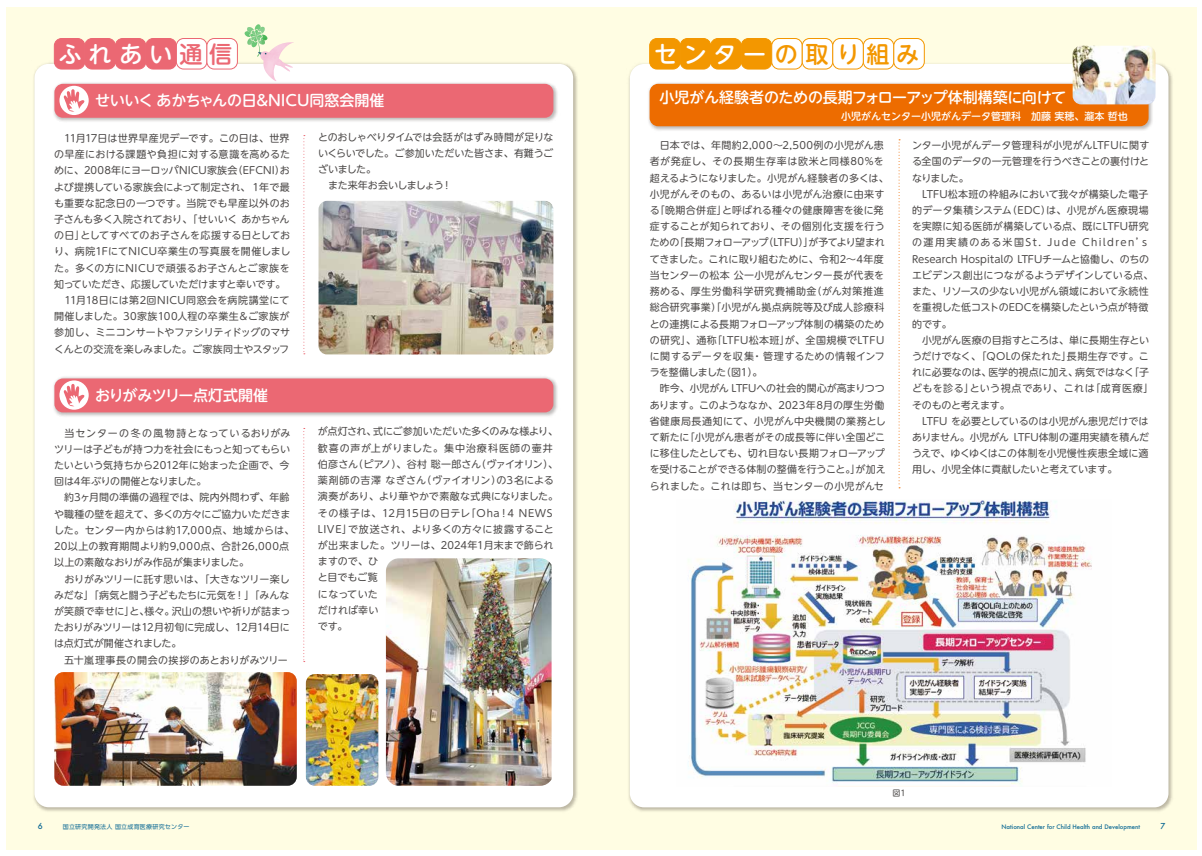
<style>
.page{position:relative;width:1202px;height:856px;background:#fff}
.page>*{position:absolute;margin:0;border:0;box-sizing:border-box;transform-origin:0 0}
.t1{font:500 23.1px "UD Shin M Go Pro";letter-spacing:.28em;color:#f39700}
.t2{font:500 23.1px "UD Shin M Go Pro";letter-spacing:.28em;color:#fff}
.t3{font:500 15px "UD Shin M Go Pro";letter-spacing:-.01em;color:#fff}
.t4{font:10px/16.2px "UD Shin M Go Pro";letter-spacing:.005em;color:#4c4948}
.t5{font:10px/16.2px "UD Shin M Go Pro";letter-spacing:-.02em;color:#4c4948}
.t6{font:500 10px "UD Shin M Go Pro";color:#fff}
.t7{font:10px "UD Shin M Go Pro";letter-spacing:.03em;color:#4c4948}
.t8{font:500 8px "Futura";color:#106b95}
.t9{font:8px "UD Shin M Go Pro";color:#4c4948}
.t10{font:500 6px "Futura";color:#106b95}
.t11{font:6px "UD Shin Go Pro";letter-spacing:.04em;color:#106b95}
.s1{color:#eb6873}
.s2{color:#fff}
</style>
<div class="page">
<div style="left:601px;top:7px;width:596px;height:842px;background:#fffde3"></div>
<div style="left:6px;top:7px;width:595px;height:842px;background:#fffde3"></div>
<img style="left:628px;top:60px;width:545px;height:752px">
<div style="left:630px;top:64px;width:538px;height:743px;background:#fff;border-radius:14px"></div>
<img style="left:34px;top:60px;width:544px;height:752px">
<div style="left:34px;top:64px;width:539px;height:742px;background:#fff;border-radius:14px"></div>
<div style="left:650px;top:38px;width:30px;height:31px;background:#f39700;border-radius:7px"></div>
<div style="left:649px;top:38px;width:31px;height:31px;border:1px solid #f39700;border-radius:7px"></div>
<div style="left:680px;top:38px;width:31px;height:31px;background:#f39700;border-radius:7px"></div>
<div style="left:680px;top:38px;width:31px;height:31px;border:1px solid #f39700;border-radius:7px"></div>
<div style="left:711px;top:38px;width:30px;height:31px;background:#f39700;border-radius:7px"></div>
<div style="left:710px;top:38px;width:32px;height:31px;border:1px solid #f39700;border-radius:7px"></div>
<div style="left:741px;top:38px;width:31px;height:31px;background:#f39700;border-radius:7px"></div>
<div style="left:741px;top:38px;width:31px;height:31px;border:1px solid #f39700;border-radius:7px"></div>
<div style="left:772px;top:38px;width:30px;height:31px;background:#fff;border-radius:7px"></div>
<div style="left:771px;top:38px;width:32px;height:31px;border:1px solid #f39700;border-radius:7px"></div>
<div style="left:863px;top:38px;width:31px;height:31px;background:#fff;border-radius:7px"></div>
<div style="left:863px;top:38px;width:31px;height:31px;border:1px solid #f39700;border-radius:7px"></div>
<div style="left:894px;top:38px;width:30px;height:31px;background:#fff;border-radius:7px"></div>
<div style="left:893px;top:38px;width:32px;height:31px;border:1px solid #f39700;border-radius:7px"></div>
<div style="left:802px;top:38px;width:31px;height:31px;background:#fff;border-radius:7px"></div>
<div style="left:802px;top:38px;width:31px;height:31px;border:1px solid #f39700;border-radius:7px"></div>
<div style="left:833px;top:38px;width:30px;height:31px;background:#fff;border-radius:7px"></div>
<div style="left:832px;top:38px;width:32px;height:31px;border:1px solid #f39700;border-radius:7px"></div>
<img style="left:648px;top:80px;width:505px;height:51px">
<div style="left:650px;top:84px;width:498px;height:42px;background:#ed6c00;border-radius:9px"></div>
<svg style="left:898px;top:139px;width:2px;height:349px"></svg>
<svg style="left:303px;top:135px;width:2px;height:219px"></svg>
<svg style="left:303px;top:428px;width:2px;height:233px"></svg>
<img style="left:53px;top:82px;width:505px;height:40px">
<div style="left:54px;top:84px;width:499px;height:34px;background:#eb6873;border-radius:9px"></div>
<img style="left:688px;top:500px;width:404px;height:286px">
<svg style="left:59px;top:86px;width:30px;height:29px"></svg>
<svg style="left:64px;top:89px;width:21px;height:22px"></svg>
<img style="left:53px;top:376px;width:505px;height:41px">
<div style="left:54px;top:378px;width:499px;height:34px;background:#eb6873;border-radius:9px"></div>
<svg style="left:59px;top:380px;width:30px;height:29px"></svg>
<svg style="left:64px;top:384px;width:21px;height:22px"></svg>
<div style="left:54px;top:38px;width:31px;height:31px;background:#eb6873;border-radius:7px"></div>
<div style="left:54px;top:38px;width:31px;height:31px;border:1px solid #eb6873;border-radius:7px"></div>
<div style="left:85px;top:38px;width:30px;height:31px;background:#eb6873;border-radius:7px"></div>
<div style="left:84px;top:38px;width:32px;height:31px;border:1px solid #eb6873;border-radius:7px"></div>
<div style="left:115px;top:38px;width:31px;height:31px;background:#eb6873;border-radius:7px"></div>
<div style="left:115px;top:38px;width:31px;height:31px;border:1px solid #eb6873;border-radius:7px"></div>
<div style="left:146px;top:38px;width:30px;height:31px;background:#eb6873;border-radius:7px"></div>
<div style="left:145px;top:38px;width:32px;height:31px;border:1px solid #eb6873;border-radius:7px"></div>
<div style="left:176px;top:38px;width:31px;height:31px;background:#fff;border-radius:7px"></div>
<div style="left:176px;top:38px;width:31px;height:31px;border:1px solid #eb6873;border-radius:7px"></div>
<div style="left:207px;top:38px;width:30px;height:31px;background:#fff;border-radius:7px"></div>
<div style="left:206px;top:38px;width:32px;height:31px;border:1px solid #eb6873;border-radius:7px"></div>
<svg style="left:244px;top:24px;width:50px;height:57px"></svg>
<img style="left:318px;top:201px;width:235px;height:153px">
<img style="left:1073px;top:46px;width:82px;height:58px">
<img style="left:386px;top:558px;width:166px;height:227px">
<img style="left:54px;top:672px;width:243px;height:113px">
<img style="left:306px;top:674px;width:72px;height:111px">
<h1 class="t2" style="left:59px;top:35px;width:175px">ふれあい<span class="s1">通信</span></h1>
<h1 class="t1" style="left:654px;top:35px;width:266px"><span class="s2">センター</span>の取り組み</h1>
<h2 class="t3" style="left:95px;top:88px;width:291px">せいいく あかちゃんの日＆NICU同窓会開催</h2>
<h2 class="t3" style="left:659px;top:85px;width:408px">小児がん経験者のための長期フォローアップ体制構築に向けて</h2>
<p class="t6" style="left:841px;top:108px;width:288px">小児がんセンター小児がんデータ管理科　加藤 実穂、瀧本 哲也</p>
<p class="t4" style="left:650px;top:137px;width:241px">　日本では、年間約2,000～2,500例の小児がん患者が発症し、その長期生存率は欧米と同様80%を超えるようになりました。小児がん経験者の多くは、小児がんそのもの、あるいは小児がん治療に由来する「晩期合併症」と呼ばれる種々の健康障害を後に発症することが知られており、その個別化支援を行うための「長期フォローアップ（LTFU）」が予てより望まれてきました。これに取り組むために、令和2～4年度当センターの松本 公一小児がんセンター長が代表を務める、厚生労働科学研究費補助金（がん対策推進総合研究事業）「小児がん拠点病院等及び成人診療科との連携による長期フォローアップ体制の構築のための研究」、通称「LTFU松本班」が、全国規模でLTFUに関するデータを収集・管理するための情報インフラを整備しました（図1）。<br>　昨今、小児がん LTFUへの社会的関心が高まりつつあります。このようななか、2023年8月の厚生労働省健康局長通知にて、小児がん中央機関の業務として新たに「小児がん患者がその成長等に伴い全国どこに移住したとしても、切れ目ない長期フォローアップを受けることができる体制の整備を行うこと。」が加えられました。これは即ち、当センターの小児がんセ</p>
<p class="t4" style="left:912px;top:137px;width:243px">ンター小児がんデータ管理科が小児がんLTFUに関する全国のデータの一元管理を行うべきことの裏付けとなりました。<br>　LTFU松本班の枠組みにおいて我々が構築した電子的データ集積システム（EDC）は、小児がん医療現場を実際に知る医師が構築している点、既にLTFU研究の運用実績のある米国St. Jude Children’s<br>Research Hospitalの LTFUチームと協働し、のちのエビデンス創出につながるようデザインしている点、また、リソースの少ない小児がん領域において永続性を重視した低コストのEDCを構築したという点が特徴的です。<br>　小児がん医療の目指すところは、単に長期生存というだけでなく、「QOLの保たれた」長期生存です。これに必要なのは、医学的視点に加え、病気ではなく「子どもを診る」という視点であり、これは「成育医療」そのものと考えます。<br>　LTFU を必要としているのは小児がん患児だけではありません。小児がん LTFU体制の運用実績を積んだうえで、ゆくゆくはこの体制を小児慢性疾患全域に適用し、小児全体に貢献したいと考えています。</p>
<p class="t4" style="left:54px;top:129px;width:238px">　11月17日は世界早産児デーです。この日は、世界の早産における課題や負担に対する意識を高めるために、2008年にヨーロッパNICU家族会（EFCNI）および提携している家族会によって制定され、１年で最も重要な記念日の一つです。当院でも早産以外のお子さんも多く入院されており、「せいいく あかちゃんの日」としてすべてのお子さんを応援する日としており、病院1FにてNICU卒業生の写真展を開催しました。多くの方にNICUで頑張るお子さんとご家族を知っていただき、応援していただけますと幸いです。　11月18日には第2回NICU同窓会を病院講堂にて開催しました。30家族100人程の卒業生＆ご家族が参加し、ミニコンサートやファシリティドッグのマサくんとの交流を楽しみました。ご家族同士やスタッフ</p>
<p class="t5" style="left:318px;top:128px;width:237px">とのおしゃべりタイムでは会話がはずみ時間が足りないくらいでした。ご参加いただいた皆さま、有難うございました。<br>　また来年お会いしましょう！</p>
<h2 class="t3" style="left:95px;top:382px;width:175px">おりがみツリー点灯式開催</h2>
<p class="t4" style="left:318px;top:423px;width:242px">が点灯され、式にご参加いただいた多くのみな様より、歓喜の声が上がりました。集中治療科医師の壷井伯彦さん（ピアノ）、谷村 聡一郎さん（ヴァイオリン）、薬剤師の吉澤 なぎさん（ヴァイオリン）の3名による演奏があり、より華やかで素敵な式典になりました。その様子は、12月15日の日テレ「Oha！4 NEWS<br>LIVE」で放送され、より多くの方々に披露することが出来ました。ツリーは、2024年1月末まで飾られますので、ひ<br>と目でもご覧<br>になっていた<br>だければ幸い<br>です。</p>
<p class="t4" style="left:54px;top:424px;width:242px;text-indent:10px">当センターの冬の風物詩となっているおりがみツリーは子どもが持つ力を社会にもっと知ってもらいたいという気持ちから2012年に始まった企画で、今回は4年ぶりの開催となりました。<br>　約3ヶ月間の準備の過程では、院内外問わず、年齢や職種の壁を超えて、多くの方々にご協力いただきました。センター内からは約17,000点、地域からは、<br>20以上の教育期間より約9,000点、合計26,000点以上の素敵なおりがみ作品が集まりました。<br>　おりがみツリーに託す思いは、「大きなツリー楽しみだな」「病気と闘う子どもたちに元気を！」「みんなが笑顔で幸せに」と、様々。沢山の想いや祈りが詰まったおりがみツリーは12月初旬に完成し、12月14日には点灯式が開催されました。</p>
<p class="t7" style="left:64px;top:651px;width:225px">五十嵐理事長の開会の挨拶のあとおりがみツリー</p>
<p class="t9" style="left:892px;top:785px;width:15px">図1</p>
<p class="t8" style="left:38px;top:819px;width:6px">6</p>
<p class="t11" style="left:63px;top:821px;width:128px">国立研究開発法人 国立成育医療研究センター</p>
<p class="t10" style="left:1001px;top:821px;width:140px">National Center for Child Health and Development</p>
<p class="t8" style="left:1160px;top:819px;width:6px">7</p>
</div>
